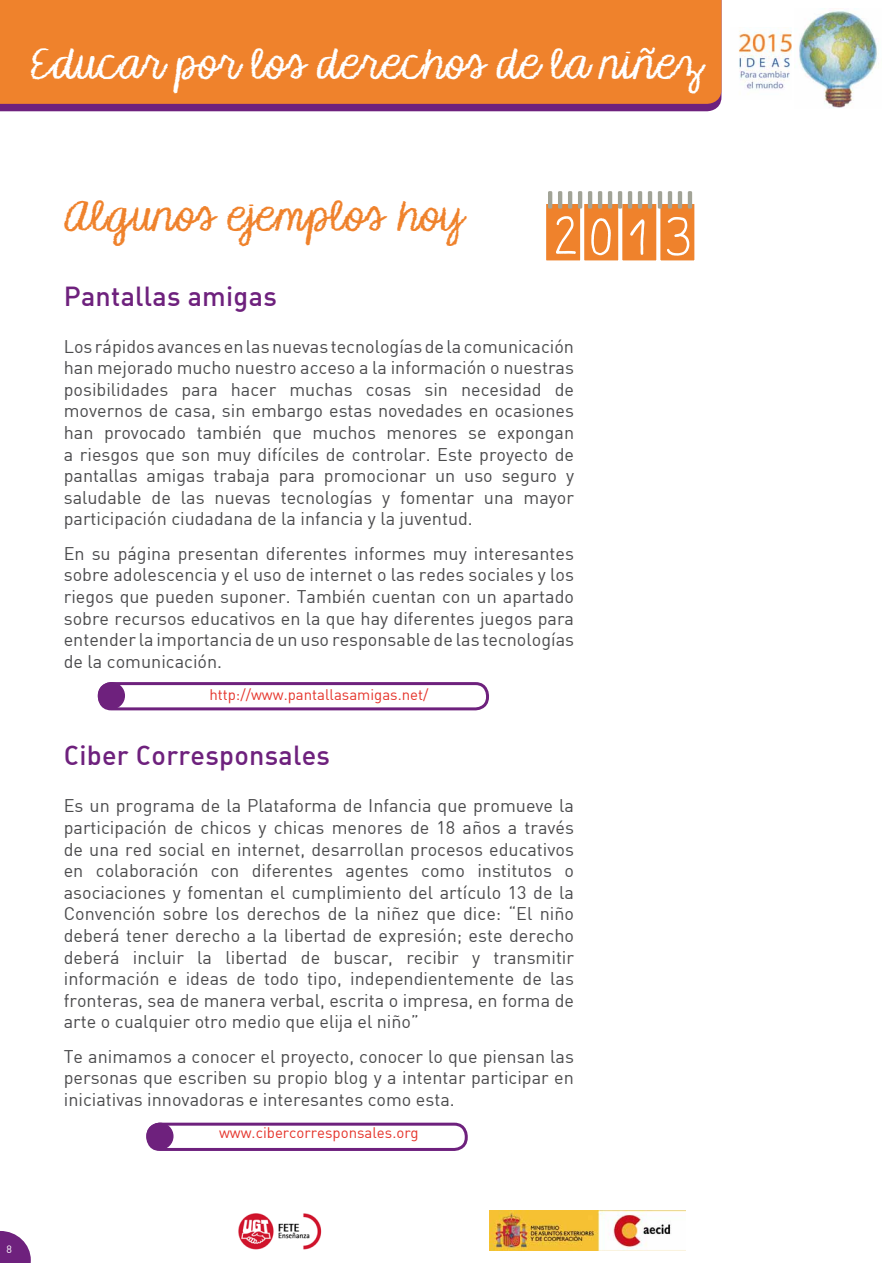
<style>
.page{position:relative;width:893px;height:1263px;background:#fff}
.page>*{position:absolute;margin:0;border:0;box-sizing:border-box;transform-origin:0 0}
.t1{font:52.5px "Aracne";color:#fff}
.t2{font:40.5px "KG Makes You Stronger";letter-spacing:.04em;color:#fff}
.t3{font:40.5px "KG Makes You Stronger";letter-spacing:.03em;color:#ef822c}
.t4{font:27px "DIN Medium Alternate";letter-spacing:.01em;color:#6e217d}
.t5{font:18px/21.6px "DIN";color:#4b4b4d;text-align:justify}
.t6{font:15px "DIN";color:#e5352c}
.t7{font:10.5px "DIN";color:#fff}
</style>
<div class="page">
<div style="left:0;top:104px;width:720px;height:7px;background:#6e217d"></div>
<div style="left:0;top:0;width:721px;height:104px;background:#ef822c"></div>
<img style="left:489px;top:1211px;width:196px;height:40px">
<img style="left:238px;top:1213px;width:84px;height:37px">
<svg style="left:0;top:1231px;width:31px;height:32px"></svg>
<img style="left:799px;top:11px;width:78px;height:97px">
<img style="left:738px;top:31px;width:54px;height:58px">
<div style="left:543px;top:201px;width:40px;height:62px;background:#ef822c;border:3px solid #fff"></div>
<div style="left:581px;top:201px;width:40px;height:62px;background:#ef822c;border:3px solid #fff"></div>
<div style="left:619px;top:201px;width:40px;height:62px;background:#ef822c;border:3px solid #fff"></div>
<div style="left:657px;top:201px;width:40px;height:62px;background:#ef822c;border:3px solid #fff"></div>
<hr style="left:618px;top:191px;width:4px;height:18px;background:#a2a497;border-radius:2px">
<hr style="left:578px;top:191px;width:4px;height:18px;background:#a2a497;border-radius:2px">
<hr style="left:658px;top:191px;width:4px;height:18px;background:#a2a497;border-radius:2px">
<hr style="left:548px;top:191px;width:4px;height:18px;background:#a2a497;border-radius:2px">
<hr style="left:628px;top:191px;width:4px;height:18px;background:#a2a497;border-radius:2px">
<hr style="left:588px;top:191px;width:4px;height:18px;background:#a2a497;border-radius:2px">
<hr style="left:668px;top:191px;width:4px;height:18px;background:#a2a497;border-radius:2px">
<hr style="left:558px;top:191px;width:4px;height:18px;background:#a2a497;border-radius:2px">
<hr style="left:638px;top:191px;width:4px;height:18px;background:#a2a497;border-radius:2px">
<hr style="left:598px;top:191px;width:4px;height:18px;background:#a2a497;border-radius:2px">
<hr style="left:678px;top:191px;width:4px;height:18px;background:#a2a497;border-radius:2px">
<hr style="left:688px;top:191px;width:4px;height:18px;background:#a2a497;border-radius:2px">
<hr style="left:568px;top:191px;width:4px;height:18px;background:#a2a497;border-radius:2px">
<hr style="left:648px;top:191px;width:4px;height:18px;background:#a2a497;border-radius:2px">
<hr style="left:608px;top:191px;width:4px;height:18px;background:#a2a497;border-radius:2px">
<div style="left:98px;top:682px;width:391px;height:28px;border:3px solid #6e217d;border-radius:12px"></div>
<div style="left:99px;top:683px;width:25px;height:25px;background:#6e217d;border-radius:50%"></div>
<div style="left:98px;top:682px;width:27px;height:27px;border:2px solid #6e217d;border-radius:50%"></div>
<div style="left:146px;top:1123px;width:322px;height:28px;border:3px solid #6e217d;border-radius:12px"></div>
<div style="left:147px;top:1123px;width:26px;height:26px;background:#6e217d;border-radius:50%"></div>
<div style="left:146px;top:1123px;width:28px;height:27px;border:2px solid #6e217d;border-radius:50%"></div>
<h2 class="t2" style="left:31px;top:39px;width:672px">Educar por los derechos de la niñez</h2>
<p class="t7" style="left:6px;top:1242px;width:7px">8</p>
<h2 class="t3" style="left:64px;top:191px;width:400px">Algunos ejemplos hoy</h2>
<h3 class="t4" style="left:64px;top:278px;width:215px">Pantallas amigas</h3>
<p class="t5" style="left:64px;top:335px;width:512px">Los rápidos avances en las nuevas tecnologías de la comunicación han mejorado mucho nuestro acceso a la información o nuestras posibilidades para hacer muchas cosas sin necesidad de movernos de casa, sin embargo estas novedades en ocasiones han provocado también que muchos menores se expongan a riesgos que son muy difíciles de controlar. Este proyecto de pantallas amigas trabaja para promocionar un uso seguro y saludable de las nuevas tecnologías y fomentar una mayor participación ciudadana de la infancia y la juventud.</p>
<p class="t5" style="left:64px;top:542px;width:512px">En su página presentan diferentes informes muy interesantes sobre adolescencia y el uso de internet o las redes sociales y los riegos que pueden suponer. También cuentan con un apartado sobre recursos educativos en la que hay diferentes juegos para entender la importancia de un uso responsable de las tecnologías de la comunicación.</p>
<p class="t6" style="left:209px;top:685px;width:220px">http://www.pantallasamigas.net/</p>
<h1 class="t1" style="left:556px;top:209px;width:139px">2013</h1>
<h3 class="t4" style="left:64px;top:738px;width:268px">Ciber Corresponsales</h3>
<p class="t5" style="left:64px;top:795px;width:512px">Es un programa de la Plataforma de Infancia que promueve la participación de chicos y chicas menores de 18 años a través de una red social en internet, desarrollan procesos educativos en colaboración con diferentes agentes como institutos o asociaciones y fomentan el cumplimiento del artículo 13 de la Convención sobre los derechos de la niñez que dice: “El niño deberá tener derecho a la libertad de expresión; este derecho deberá incluir la libertad de buscar, recibir y transmitir información e ideas de todo tipo, independientemente de las fronteras, sea de manera verbal, escrita o impresa, en forma de arte o cualquier otro medio que elija el niño”</p>
<p class="t5" style="left:64px;top:1045px;width:512px">Te animamos a conocer el proyecto, conocer lo que piensan las personas que escriben su propio blog y a intentar participar en iniciativas innovadoras e interesantes como esta.</p>
<p class="t6" style="left:219px;top:1124px;width:201px">www.cibercorresponsales.org</p>
</div>
